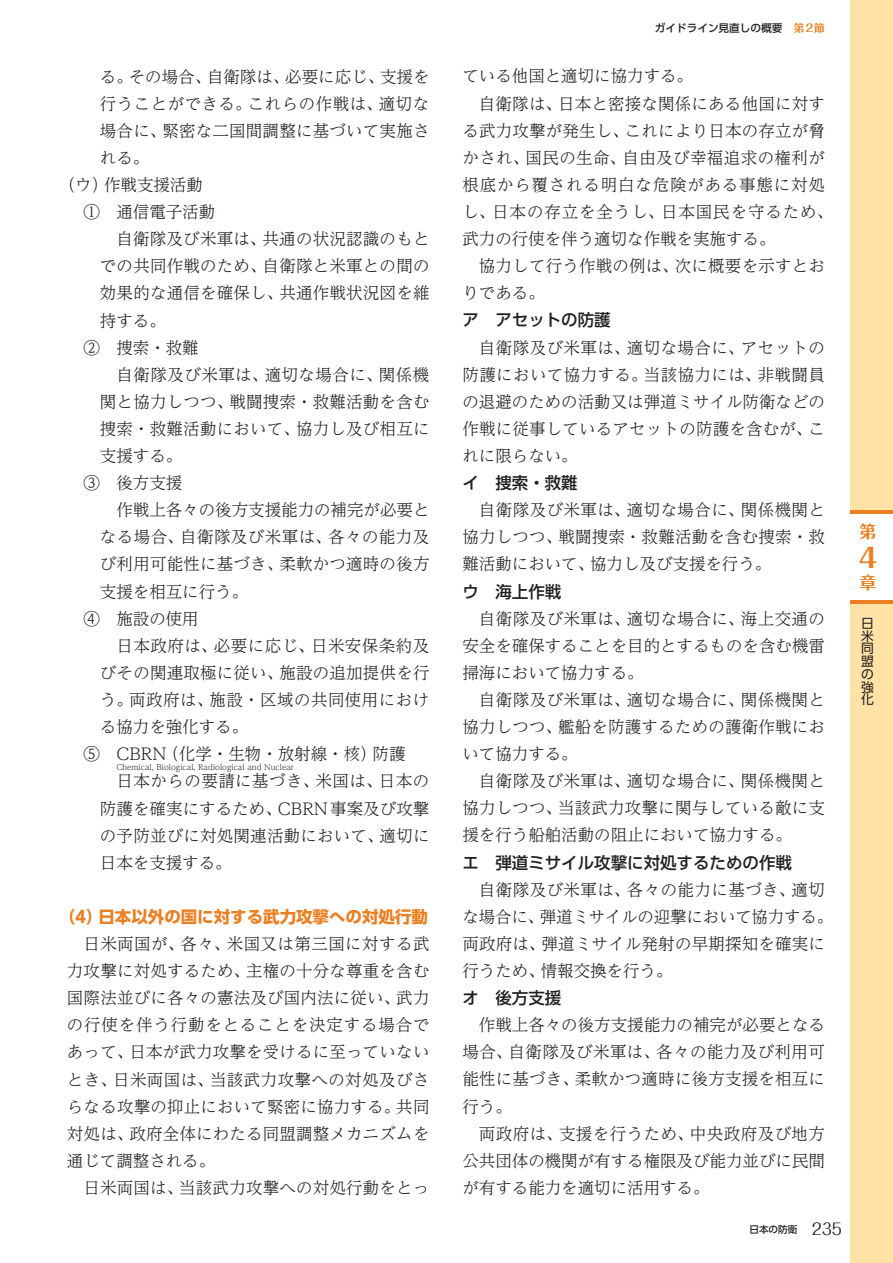
<style>
.page{position:relative;width:893px;height:1263px;background:#fff}
.page>*{position:absolute;margin:0;border:0;box-sizing:border-box;transform-origin:0 0}
.t1{font:700 26.55px "Folk Pro";color:#ea8023}
.t2{font:700 16.95px "Folk Pro";color:#ea8023}
.t3{font:300 16.5px/27.2px "UD Reimin Pr 6 N";letter-spacing:.015em;color:#231f20;text-align:justify}
.t4{font:500 16.5px "UD Shin Go Pr 6 N";color:#231f20}
.t5{font:700 16.5px "UD Shin Go Pr 6 N";color:#ea8023}
.t6{font:300 16.5px "UD Reimin Pr 6 N";letter-spacing:.055em;color:#231f20}
.t7{font:300 16.5px "UD Reimin Pr 6 N";letter-spacing:.05em;color:#231f20}
.t8{font:12.75px/12.8px "UD Shin Go Pr 6 N";color:#231f20;text-align:justify}
.t9{font:500 10.65px "UD Shin Go Pr 6 N";color:#231f20}
.t10{font:500 9.6px "UD Shin Go Pr 6 N";color:#231f20}
.t11{font:300 7.65px "UD Reimin Pr 6 N";color:#231f20}
.s1{font-family:"Folk Pro";font-weight:700;color:#ea8023}
.s2{font-family:"Folk Pro";font-weight:400;font-size:15.9px}
</style>
<div class="page">
<div style="left:850px;top:0;width:43px;height:1263px;background:#ffe2a5"></div>
<hr style="left:850px;top:510px;width:43px;height:4px;background:#ea8023">
<hr style="left:850px;top:600px;width:43px;height:4px;background:#ea8023">
<div style="left:850px;top:514px;width:43px;height:86px;background:#fff"></div>
<p class="t3" style="left:100px;top:62px;width:331px">る。その場合、自衛隊は、必要に応じ、支援を</p>
<p class="t3" style="left:100px;top:89px;width:331px">行うことができる。これらの作戦は、適切な</p>
<p class="t3" style="left:100px;top:116px;width:331px">場合に、緊密な二国間調整に基づいて実施さ</p>
<p class="t3" style="left:100px;top:143px;width:51px">れる。</p>
<p class="t3" style="left:59px;top:171px;width:146px">（ウ）作戦支援活動</p>
<p class="t3" style="left:83px;top:198px;width:133px">①　通信電子活動</p>
<p class="t3" style="left:116px;top:225px;width:315px">自衛隊及び米軍は、共通の状況認識のもと</p>
<p class="t3" style="left:100px;top:252px;width:331px">での共同作戦のため、自衛隊と米軍との間の</p>
<p class="t3" style="left:100px;top:279px;width:331px">効果的な通信を確保し、共通作戦状況図を維</p>
<p class="t3" style="left:100px;top:306px;width:67px">持する。</p>
<p class="t3" style="left:83px;top:333px;width:117px">②　捜索・救難</p>
<p class="t3" style="left:116px;top:360px;width:314px">自衛隊及び米軍は、適切な場合に、関係機</p>
<p class="t3" style="left:100px;top:387px;width:331px">関と協力しつつ、戦闘捜索・救難活動を含む</p>
<p class="t3" style="left:100px;top:414px;width:331px">捜索・救難活動において、協力し及び相互に</p>
<p class="t3" style="left:100px;top:442px;width:84px">支援する。</p>
<p class="t3" style="left:83px;top:469px;width:100px">③　後方支援</p>
<p class="t3" style="left:116px;top:496px;width:315px">作戦上各々の後方支援能力の補完が必要と</p>
<p class="t3" style="left:100px;top:523px;width:331px">なる場合、自衛隊及び米軍は、各々の能力及</p>
<p class="t3" style="left:100px;top:550px;width:331px">び利用可能性に基づき、柔軟かつ適時の後方</p>
<p class="t3" style="left:100px;top:577px;width:150px">支援を相互に行う。</p>
<p class="t3" style="left:83px;top:604px;width:117px">④　施設の使用</p>
<p class="t3" style="left:116px;top:631px;width:314px">日本政府は、必要に応じ、日米安保条約及</p>
<p class="t3" style="left:100px;top:658px;width:331px">びその関連取極に従い、施設の追加提供を行</p>
<p class="t3" style="left:100px;top:686px;width:331px">う。両政府は、施設・区域の共同使用におけ</p>
<p class="t3" style="left:100px;top:713px;width:150px">る協力を強化する。</p>
<p class="t3" style="left:83px;top:740px;width:324px">⑤　CBRN（化学・生物・放射線・核）防護</p>
<p class="t11" style="left:116px;top:761px;width:179px">Chemical, Biological, Radiological and Nuclear</p>
<p class="t3" style="left:100px;top:767px;width:331px;text-indent:16px">日本からの要請に基づき、米国は、日本の防護を確実にするため、CBRN事案及び攻撃の予防並びに対処関連活動において、適切に日本を支援する。</p>
<p class="t5" style="left:59px;top:903px;width:371px">（4）日本以外の国に対する武力攻撃への対処行動</p>
<p class="t3" style="left:67px;top:930px;width:364px;text-indent:16px">日米両国が、各々、米国又は第三国に対する武力攻撃に対処するため、主権の十分な尊重を含む国際法並びに各々の憲法及び国内法に従い、武力の行使を伴う行動をとることを決定する場合であって、日本が武力攻撃を受けるに至っていないとき、日米両国は、当該武力攻撃への対処及びさらなる攻撃の抑止において緊密に協力する。共同対処は、政府全体にわたる同盟調整メカニズムを通じて調整される。</p>
<p class="t3" style="left:83px;top:1173px;width:347px">日米両国は、当該武力攻撃への対処行動をとっ</p>
<p class="t9" style="left:655px;top:19px;width:172px">ガイドライン見直しの概要 <span class="s1">第2節</span></p>
<p class="t3" style="left:462px;top:62px;width:232px">ている他国と適切に協力する。</p>
<p class="t3" style="left:479px;top:89px;width:347px">自衛隊は、日本と密接な関係にある他国に対す</p>
<p class="t3" style="left:462px;top:116px;width:364px">る武力攻撃が発生し、これにより日本の存立が脅</p>
<p class="t3" style="left:462px;top:143px;width:364px">かされ、国民の生命、自由及び幸福追求の権利が</p>
<p class="t7" style="left:462px;top:171px;width:364px">根底から覆される明白な危険がある事態に対処</p>
<p class="t6" style="left:462px;top:198px;width:372px">し、日本の存立を全うし、日本国民を守るため、</p>
<p class="t3" style="left:462px;top:225px;width:315px">武力の行使を伴う適切な作戦を実施する。</p>
<p class="t3" style="left:479px;top:252px;width:347px">協力して行う作戦の例は、次に概要を示すとお</p>
<p class="t3" style="left:462px;top:279px;width:84px">りである。</p>
<p class="t4" style="left:462px;top:307px;width:150px">ア　アセットの防護</p>
<p class="t3" style="left:462px;top:333px;width:364px;text-indent:16px">自衛隊及び米軍は、適切な場合に、アセットの防護において協力する。当該協力には、非戦闘員の退避のための活動又は弾道ミサイル防衛などの作戦に従事しているアセットの防護を含むが、これに限らない。</p>
<p class="t4" style="left:462px;top:469px;width:117px">イ　捜索・救難</p>
<p class="t3" style="left:462px;top:496px;width:364px;text-indent:16px">自衛隊及び米軍は、適切な場合に、関係機関と協力しつつ、戦闘捜索・救難活動を含む捜索・救難活動において、協力し及び支援を行う。</p>
<p class="t4" style="left:462px;top:578px;width:100px">ウ　海上作戦</p>
<p class="t3" style="left:462px;top:604px;width:364px;text-indent:16px">自衛隊及び米軍は、適切な場合に、海上交通の安全を確保することを目的とするものを含む機雷掃海において協力する。</p>
<p class="t3" style="left:462px;top:685px;width:364px;text-indent:16px">自衛隊及び米軍は、適切な場合に、関係機関と協力しつつ、艦船を防護するための護衛作戦において協力する。</p>
<p class="t3" style="left:462px;top:767px;width:364px;text-indent:16px">自衛隊及び米軍は、適切な場合に、関係機関と協力しつつ、当該武力攻撃に関与している敵に支援を行う船舶活動の阻止において協力する。</p>
<p class="t4" style="left:462px;top:849px;width:331px">エ　弾道ミサイル攻撃に対処するための作戦</p>
<p class="t3" style="left:462px;top:875px;width:372px;text-align:left;text-indent:16px">自衛隊及び米軍は、各々の能力に基づき、適切な場合に、弾道ミサイルの迎撃において協力する。両政府は、弾道ミサイル発射の早期探知を確実に行うため、情報交換を行う。</p>
<p class="t4" style="left:462px;top:984px;width:100px">オ　後方支援</p>
<p class="t3" style="left:462px;top:1011px;width:364px;text-indent:16px">作戦上各々の後方支援能力の補完が必要となる場合、自衛隊及び米軍は、各々の能力及び利用可能性に基づき、柔軟かつ適時に後方支援を相互に行う。</p>
<p class="t3" style="left:462px;top:1119px;width:364px;text-indent:16px">両政府は、支援を行うため、中央政府及び地方公共団体の機関が有する権限及び能力並びに民間が有する能力を適切に活用する。</p>
<p class="t10" style="left:749px;top:1221px;width:94px">日本の防衛 <span class="s2">235</span></p>
<p class="t2" style="left:859px;top:517px;width:18px">第</p>
<h1 class="t1" style="left:855px;top:535px;width:23px">４</h1>
<p class="t2" style="left:859px;top:568px;width:18px">章</p>
<p class="t8" style="left:861px;top:616px;width:14px">日米同盟の強化</p>
</div>
